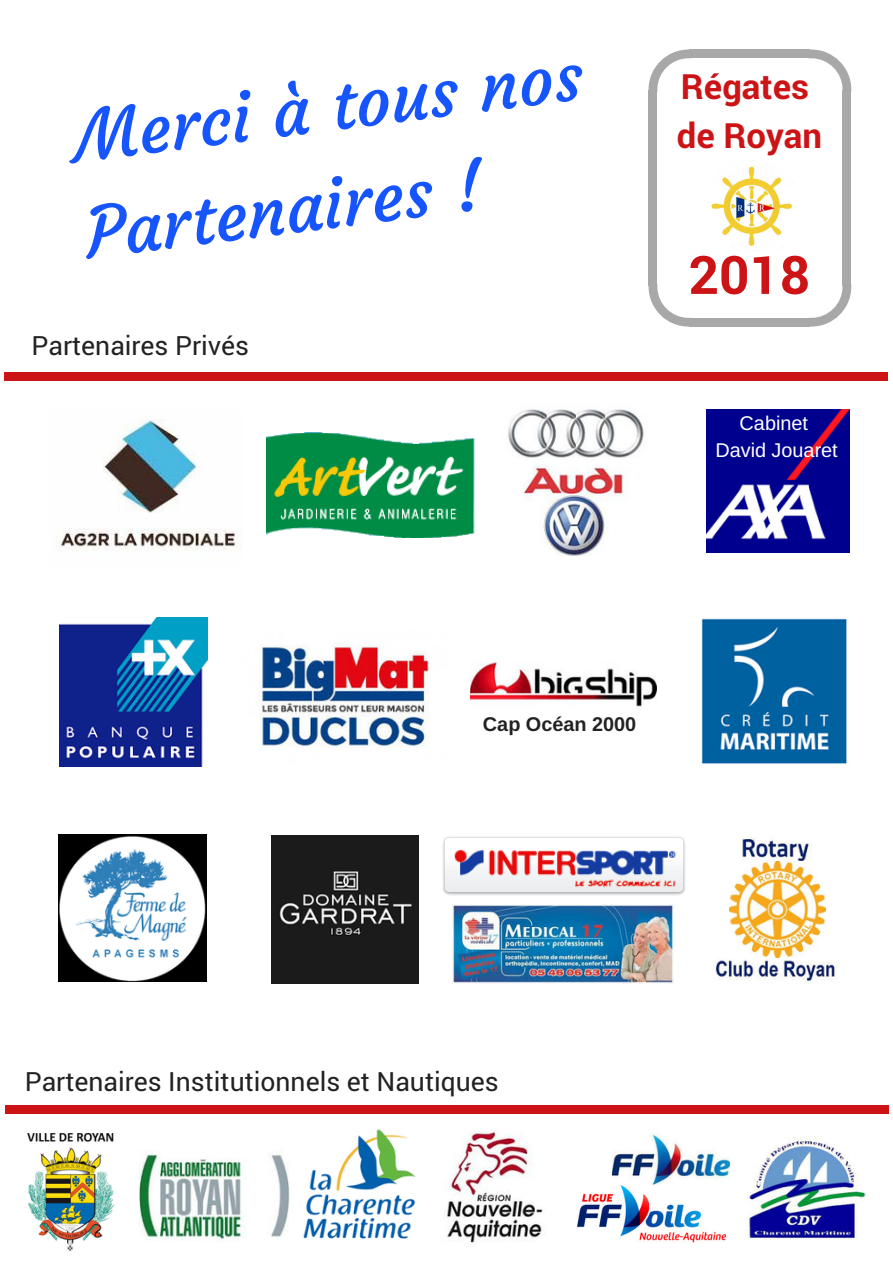
<style>
.page{position:relative;width:893px;height:1263px;background:#fff}
.page>*{position:absolute;margin:0;border:0;box-sizing:border-box;transform-origin:0 0}
.t1{font:69.6px "Courgette";color:#1654fc}
.t2{font:700 52.95px "Roboto";color:#cc1417}
.t3{font:700 34.8px "Roboto";color:#cc1417}
.t4{font:26.55px "Roboto";color:#222}
.t5{font:19.8px/27px "Arimo";color:#fff;text-align:center}
.t6{font:700 19.8px "Arimo";color:#222}
</style>
<div class="page">
<svg style="left:649px;top:50px;width:42px;height:42px"></svg>
<svg style="left:809px;top:50px;width:42px;height:40px"></svg>
<div style="left:689px;top:50px;width:121px;height:8px;background:#a8a8a8"></div>
<div style="left:649px;top:90px;width:8px;height:196px;background:#a8a8a8"></div>
<div style="left:689px;top:318px;width:121px;height:9px;background:#a8a8a8"></div>
<svg style="left:649px;top:284px;width:42px;height:43px"></svg>
<div style="left:842px;top:90px;width:9px;height:196px;background:#a8a8a8"></div>
<svg style="left:809px;top:286px;width:42px;height:41px"></svg>
<img style="left:711px;top:166px;width:82px;height:80px">
<img style="left:714px;top:957px;width:123px;height:24px">
<img style="left:742px;top:837px;width:70px;height:24px">
<img style="left:730px;top:861px;width:95px;height:96px">
<img style="left:260px;top:645px;width:169px;height:102px">
<img style="left:443px;top:837px;width:242px;height:58px">
<img style="left:471px;top:662px;width:185px;height:45px">
<img style="left:60px;top:617px;width:147px;height:150px">
<img style="left:271px;top:835px;width:148px;height:148px">
<img style="left:613px;top:1134px;width:117px;height:52px">
<img style="left:578px;top:1186px;width:147px;height:56px">
<img style="left:27px;top:1134px;width:88px;height:117px">
<img style="left:140px;top:1153px;width:149px;height:87px">
<img style="left:303px;top:1129px;width:113px;height:110px">
<img style="left:60px;top:419px;width:178px;height:132px">
<img style="left:749px;top:1137px;width:117px;height:102px">
<img style="left:706px;top:410px;width:143px;height:143px">
<img style="left:701px;top:618px;width:146px;height:146px">
<img style="left:59px;top:834px;width:147px;height:148px">
<img style="left:453px;top:904px;width:220px;height:79px">
<img style="left:447px;top:1130px;width:96px;height:113px">
<div style="left:5px;top:1105px;width:49px;height:9px;background:#cc1417"></div>
<div style="left:840px;top:1105px;width:49px;height:9px;background:#cc1417"></div>
<div style="left:52px;top:1105px;width:337px;height:9px;background:#cc1417"></div>
<div style="left:388px;top:1105px;width:338px;height:9px;background:#cc1417"></div>
<div style="left:725px;top:1105px;width:117px;height:9px;background:#cc1417"></div>
<img style="left:267px;top:432px;width:208px;height:105px">
<img style="left:508px;top:409px;width:136px;height:146px">
<div style="left:4px;top:372px;width:49px;height:9px;background:#cc1417"></div>
<div style="left:839px;top:372px;width:49px;height:9px;background:#cc1417"></div>
<div style="left:51px;top:372px;width:337px;height:9px;background:#cc1417"></div>
<div style="left:387px;top:372px;width:337px;height:9px;background:#cc1417"></div>
<div style="left:723px;top:372px;width:118px;height:9px;background:#cc1417"></div>
<h1 class="t1" style="left:68px;top:95px;width:514px;rotate:-7deg">Merci à tous nos</h1>
<h1 class="t1" style="left:80px;top:191px;width:401px;rotate:-7deg">Partenaires !</h1>
<p class="t4" style="left:32px;top:327px;width:219px">Partenaires Privés</p>
<h3 class="t3" style="left:681px;top:63px;width:130px">Régates</h3>
<h3 class="t3" style="left:677px;top:111px;width:147px">de Royan</h3>
<h2 class="t2" style="left:689px;top:238px;width:123px">2018</h2>
<p class="t5" style="left:715px;top:410px;width:124px">Cabinet<br>David Jouaret</p>
<p class="t6" style="left:483px;top:713px;width:155px">Cap Océan 2000</p>
<p class="t4" style="left:25px;top:1063px;width:475px">Partenaires Institutionnels et Nautiques</p>
</div>
